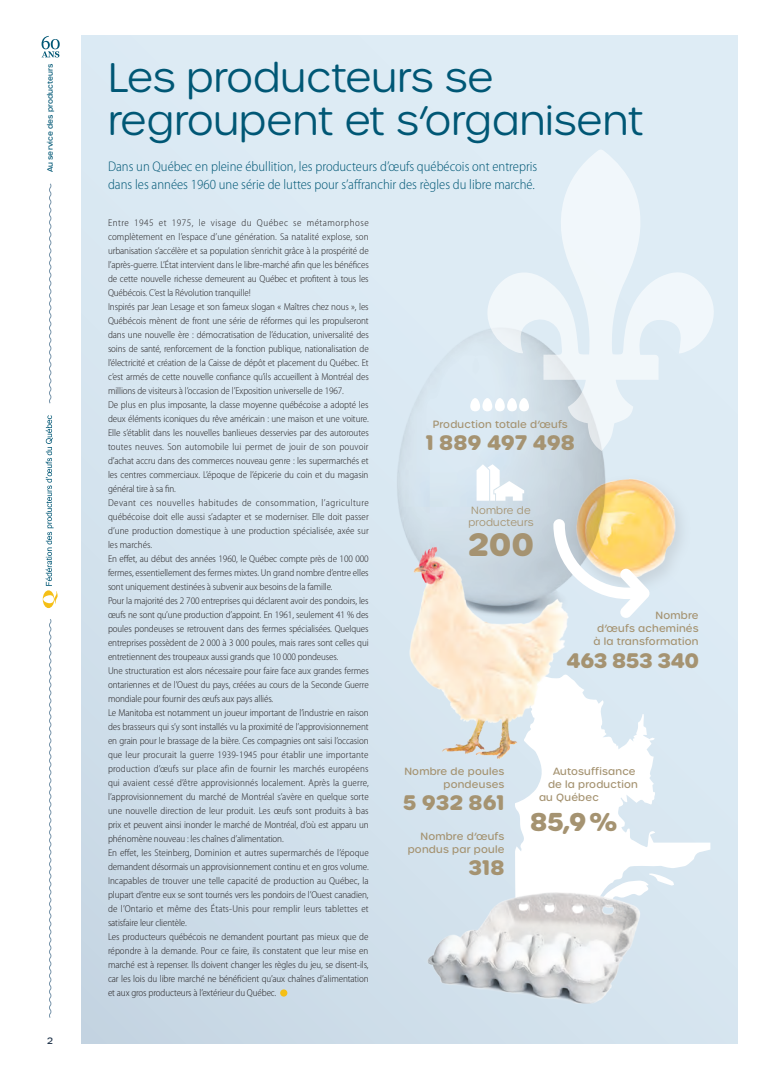
<style>
.page{position:relative;width:774px;height:1080px;background:#fff}
.page>*{position:absolute;margin:0;border:0;box-sizing:border-box;transform-origin:0 0}
.Exergue_citation_2017{font:300 40px/43px "Urbane Rounded";color:#005775}
.Exergue_citation_2017-2{font:700 31.5px "Urbane Rounded";color:#a59371}
.Exergue_citation_2017-3{font:700 25px "Urbane Rounded";color:#a59371}
.Exergue_citation_2017-4{font:700 20.4px "Urbane Rounded";letter-spacing:-.015em;color:#a59371}
.Exergue_citation_2017-5{font:300 semi-condensed 14px/18px "Myriad Pro";color:#005775}
.Exergue_citation_2017-6{font:500 10.2px/13px "Urbane Rounded";letter-spacing:.02em;color:#a59371;text-align:right}
.Exergue_citation_2017-7{font:300 10.2px/12px "Urbane Rounded";letter-spacing:.02em;color:#a59371}
.Exergue_citation_2017-8{font:300 semi-condensed 10px/14px "Myriad Pro";letter-spacing:-.01em;color:#231f20;text-align:justify}
.t1{font:500 9px "Urbane Rounded";color:#1f334a}
.t2{font:500 7.5px "Urbane Rounded";letter-spacing:.01em;color:#005775}
</style>
<div class="page">
<svg style="left:42px;top:36px;width:18px;height:21px"></svg>
<div style="left:43px;top:590px;width:11px;height:18px;background:#f5bf16;border-radius:50%"></div>
<svg style="left:43px;top:595px;width:11px;height:8px"></svg>
<svg style="left:46px;top:415px;width:12px;height:189px"></svg>
<svg style="left:49px;top:619px;width:3px;height:399px"></svg>
<svg style="left:49px;top:183px;width:3px;height:221px"></svg>
<div style="left:82px;top:36px;width:656px;height:1008px;background:linear-gradient(to right,#d2e2ed,#ddecf5)"></div>
<img style="left:613px;top:465px;width:91px;height:127px">
<div style="left:280px;top:989px;width:7px;height:8px;background:#f5bf16;border-radius:50%"></div>
<img style="left:389px;top:324px;width:224px;height:318px">
<svg style="left:486px;top:149px;width:229px;height:302px;fill:#deecf5"></svg>
<svg style="left:515px;top:672px;width:195px;height:262px;fill:#dbe9f3"></svg>
<svg style="left:649px;top:873px;width:25px;height:13px"></svg>
<img style="left:408px;top:880px;width:240px;height:142px">
<svg style="left:470px;top:398px;width:59px;height:13px"></svg>
<svg style="left:477px;top:464px;width:47px;height:37px"></svg>
<img style="left:383px;top:529px;width:198px;height:243px">
<svg style="left:553px;top:519px;width:97px;height:100px"></svg>
<p class="t2" style="left:45px;top:172px;width:110px;rotate:-90deg">Au service des producteurs</p>
<p class="t1" style="left:47px;top:1034px;width:7px">2</p>
<p class="Exergue_citation_2017" style="left:108px;top:56px;width:537px">Les producteurs se regroupent et s’organisent</p>
<p class="Exergue_citation_2017-5" style="left:108px;top:158px;width:431px">Dans un Québec en pleine ébullition, les producteurs d’œufs québécois ont entrepris dans les années 1960 une série de luttes pour s’affranchir des règles du libre marché.</p>
<p class="Exergue_citation_2017-8" style="left:108px;top:216px;width:262px">Entre 1945 et 1975, le visage du Québec se métamorphose complètement en l’espace d’une génération. Sa natalité explose, son urbanisation s’accélère et sa population s’enrichit grâce à la prospérité de l’après-guerre. L’État intervient dans le libre-marché afin que les bénéfices de cette nouvelle richesse demeurent au Québec et profitent à tous les Québécois. C’est la Révolution tranquille!</p>
<p class="Exergue_citation_2017-8" style="left:108px;top:300px;width:262px">Inspirés par Jean Lesage et son fameux slogan « Maîtres chez nous », les Québécois mènent de front une série de réformes qui les propulseront dans une nouvelle ère : démocratisation de l’éducation, universalité des soins de santé, renforcement de la fonction publique, nationalisation de l’électricité et création de la Caisse de dépôt et placement du Québec. Et c’est armés de cette nouvelle confiance qu’ils accueillent à Montréal des millions de visiteurs à l’occasion de l’Exposition universelle de 1967.</p>
<p class="Exergue_citation_2017-8" style="left:108px;top:398px;width:262px">De plus en plus imposante, la classe moyenne québécoise a adopté les deux éléments iconiques du rêve américain : une maison et une voiture.<br>Elle s’établit dans les nouvelles banlieues desservies par des autoroutes toutes neuves. Son automobile lui permet de jouir de son pouvoir d’achat accru dans des commerces nouveau genre : les supermarchés et les centres commerciaux. L’époque de l’épicerie du coin et du magasin général tire à sa fin.</p>
<p class="Exergue_citation_2017-8" style="left:108px;top:496px;width:262px">Devant ces nouvelles habitudes de consommation, l’agriculture québécoise doit elle aussi s’adapter et se moderniser. Elle doit passer d’une production domestique à une production spécialisée, axée sur les marchés.</p>
<p class="Exergue_citation_2017-8" style="left:108px;top:552px;width:262px">En effet, au début des années 1960, le Québec compte près de 100 000 fermes, essentiellement des fermes mixtes. Un grand nombre d’entre elles sont uniquement destinées à subvenir aux besoins de la famille.</p>
<p class="Exergue_citation_2017-8" style="left:108px;top:594px;width:262px">Pour la majorité des 2 700 entreprises qui déclarent avoir des pondoirs, les œufs ne sont qu’une production d’appoint. En 1961, seulement 41 % des poules pondeuses se retrouvent dans des fermes spécialisées. Quelques entreprises possèdent de 2 000 à 3 000 poules, mais rares sont celles qui entretiennent des troupeaux aussi grands que 10 000 pondeuses.</p>
<p class="Exergue_citation_2017-8" style="left:108px;top:664px;width:262px">Une structuration est alors nécessaire pour faire face aux grandes fermes ontariennes et de l’Ouest du pays, créées au cours de la Seconde Guerre mondiale pour fournir des œufs aux pays alliés.</p>
<p class="Exergue_citation_2017-8" style="left:108px;top:706px;width:262px">Le Manitoba est notamment un joueur important de l’industrie en raison des brasseurs qui s’y sont installés vu la proximité de l’approvisionnement en grain pour le brassage de la bière. Ces compagnies ont saisi l’occasion que leur procurait la guerre 1939-1945 pour établir une importante production d’œufs sur place afin de fournir les marchés européens qui avaient cessé d’être approvisionnés localement. Après la guerre, l’approvisionnement du marché de Montréal s’avère en quelque sorte une nouvelle direction de leur produit. Les œufs sont produits à bas prix et peuvent ainsi inonder le marché de Montréal, d’où est apparu un phénomène nouveau : les chaînes d’alimentation.</p>
<p class="Exergue_citation_2017-8" style="left:108px;top:846px;width:262px">En effet, les Steinberg, Dominion et autres supermarchés de l’époque demandent désormais un approvisionnement continu et en gros volume.<br>Incapables de trouver une telle capacité de production au Québec, la plupart d’entre eux se sont tournés vers les pondoirs de l’Ouest canadien, de l’Ontario et même des États-Unis pour remplir leurs tablettes et satisfaire leur clientèle.</p>
<p class="Exergue_citation_2017-8" style="left:108px;top:930px;width:262px">Les producteurs québécois ne demandent pourtant pas mieux que de répondre à la demande. Pour ce faire, ils constatent que leur mise en marché est à repenser. Ils doivent changer les règles du jeu, se disent-ils, car les lois du libre marché ne bénéficient qu’aux chaînes d’alimentation et aux gros producteurs à l’extérieur du Québec.</p>
<p class="Exergue_citation_2017-6" style="left:433px;top:418px;width:137px">Production totale d’œufs</p>
<p class="Exergue_citation_2017-4" style="left:426px;top:429px;width:151px">1 889 497 498</p>
<p class="Exergue_citation_2017-7" style="left:468px;top:504px;width:67px">Nombre de producteurs</p>
<p class="Exergue_citation_2017-2" style="left:468px;top:523px;width:68px">200</p>
<p class="Exergue_citation_2017-6" style="left:593px;top:609px;width:107px">Nombre<br>d’œufs acheminés à la transformation</p>
<p class="Exergue_citation_2017-4" style="left:567px;top:646px;width:134px">463 853 340</p>
<p class="Exergue_citation_2017-6" style="left:404px;top:765px;width:102px">Nombre de poules pondeuses</p>
<p class="Exergue_citation_2017-4" style="left:403px;top:788px;width:103px">5 932 861</p>
<p class="Exergue_citation_2017-6" style="left:408px;top:830px;width:98px">Nombre d’œufs pondus par poule</p>
<p class="Exergue_citation_2017-4" style="left:469px;top:854px;width:37px">318</p>
<p class="Exergue_citation_2017-6" style="left:553px;top:765px;width:84px">Autosuffisance</p>
<p class="Exergue_citation_2017-6" style="left:548px;top:778px;width:91px">de la production</p>
<p class="Exergue_citation_2017-6" style="left:539px;top:791px;width:62px">au Québec</p>
<p class="Exergue_citation_2017-3" style="left:530px;top:805px;width:89px">85,9 %</p>
</div>
